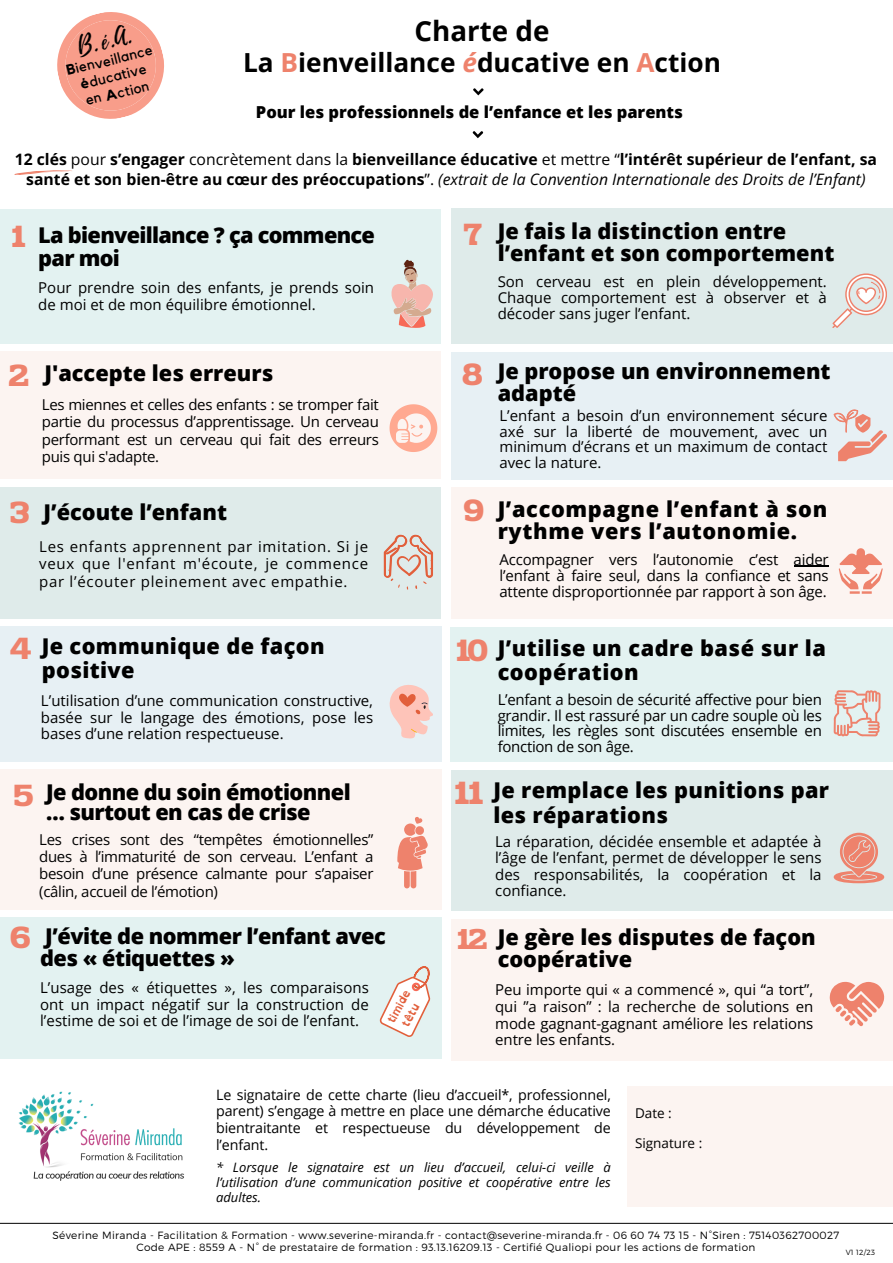
<style>
.page{position:relative;width:893px;height:1263px;background:#fff}
.page>*{position:absolute;margin:0;border:0;box-sizing:border-box;transform-origin:0 0}
.t1{font:35.4px "Prachamati Bo SE";color:#ee826c}
.t2{font:33.9px "Prachamati Bo SE";color:#ee826c}
.t3{font:33.75px "Prachamati Bo SE";color:#ee826c}
.t4{font:31.65px "Prachamati Bo SE";color:#ee826c}
.t5{font:700 27.75px "Open Sans";color:#000}
.t6{font:700 26.25px "Open Sans";color:#000}
.t7{font:23.77px "Playlist Script";color:#000}
.t8{font:800 21.75px/21.9px "Open Sans";color:#000}
.t9{font:800 21.75px/20.9px "Open Sans";letter-spacing:-.025em;color:#000}
.t10{font:800 21.75px/21.9px "Open Sans";letter-spacing:.03em;color:#000}
.t11{font:800 21.75px/24.2px "Open Sans";letter-spacing:.025em;color:#000}
.t12{font:800 21.75px/23.6px "Open Sans";letter-spacing:-.035em;color:#000}
.t13{font:800 16.5px "Open Sans";color:#000}
.t14{font:700 15.75px/20.2px "Open Sans";color:#000;text-align:center}
.t15{font:15px/16.4px "Open Sans";color:#000;text-align:justify}
.t16{font:14.48px "Kollektif";color:#000}
.t17{font:14.25px/16.6px "Open Sans";letter-spacing:-.01em;color:#000;text-align:justify}
.t18{font:13.5px "Open Sans";color:#000}
.t19{font:italic 12.98px/15.2px "Open Sans";color:#000;text-align:justify}
.t20{font:700 11.4px/14.4px "Open Dyslexic";color:#e25f3b}
.t21{font:300 10.5px/11.2px "Montserrat";letter-spacing:.03em;color:#000;text-align:center}
.t22{font:300 7.5px "Montserrat";color:#000}
.s1{color:#f89d8a}
.s2{font-weight:700}
.s3{color:#ee826c}
.s4{font-style:italic;color:#ee826c}
.s5{font-weight:400}
.s6{font-weight:400;font-style:italic}
</style>
<div class="page">
<div style="left:451px;top:627px;width:442px;height:134px;background:#e3f2f1"></div>
<div style="left:451px;top:770px;width:442px;height:140px;background:#dfebea"></div>
<div style="left:451px;top:919px;width:442px;height:141px;background:#fcf4f1"></div>
<svg style="left:829px;top:982px;width:55px;height:44px"></svg>
<div style="left:451px;top:209px;width:442px;height:135px;background:#dfebea"></div>
<div style="left:451px;top:352px;width:442px;height:127px;background:#e7f0f4"></div>
<svg style="left:833px;top:833px;width:51px;height:50px"></svg>
<div style="left:0;top:209px;width:440px;height:135px;background:#e3f2f1"></div>
<div style="left:0;top:769px;width:442px;height:141px;background:#fcf4f1"></div>
<div style="left:0;top:918px;width:442px;height:141px;background:#e3f2f1"></div>
<svg style="left:397px;top:817px;width:31px;height:71px"></svg>
<svg style="left:391px;top:260px;width:42px;height:68px"></svg>
<div style="left:0;top:351px;width:441px;height:128px;background:#fcf4f1"></div>
<div style="left:0;top:487px;width:441px;height:131px;background:#dfebea"></div>
<div style="left:0;top:626px;width:442px;height:135px;background:#e7f0f4"></div>
<svg style="left:389px;top:404px;width:48px;height:48px"></svg>
<svg style="left:390px;top:685px;width:43px;height:53px"></svg>
<div style="left:451px;top:487px;width:442px;height:131px;background:#fcf4f1"></div>
<svg style="left:384px;top:534px;width:49px;height:56px"></svg>
<svg style="left:832px;top:273px;width:55px;height:55px"></svg>
<svg style="left:838px;top:548px;width:45px;height:46px"></svg>
<svg style="left:833px;top:409px;width:54px;height:52px"></svg>
<svg style="left:833px;top:690px;width:47px;height:46px"></svg>
<hr style="left:793px;top:566px;width:35px;height:1px;background:#000">
<div style="left:627px;top:1086px;width:266px;height:120px;background:#fcf4f1"></div>
<img style="left:18px;top:1091px;width:166px;height:90px">
<svg style="left:379px;top:966px;width:51px;height:71px"></svg>
<hr style="left:0;top:1223px;width:893px;height:1px;background:#000">
<svg style="left:14px;top:170px;width:58px;height:5px"></svg>
<svg style="left:473px;top:88px;width:11px;height:7px"></svg>
<svg style="left:472px;top:131px;width:12px;height:7px"></svg>
<svg style="left:57px;top:12px;width:107px;height:107px"></svg>
<p class="t5" style="left:414px;top:11px;width:136px">Charte de</p>
<h5 class="t7" style="left:74px;top:30px;width:57px;rotate:-14deg">B.<span class="s1">C</span>.A.</h5>
<h3 class="t16" style="left:65px;top:64px;width:90px;rotate:-14deg"><span class="s2">B</span>ienveillance</h3>
<p class="t6" style="left:243px;top:44px;width:479px">La <span class="s3">B</span>ienveillance <span class="s4">é</span>ducative en <span class="s3">A</span>ction</p>
<h3 class="t16" style="left:79px;top:78px;width:69px;rotate:-14deg"><span class="s2">é</span>ducative</h3>
<p class="t16" style="left:84px;top:94px;width:66px;rotate:-14deg">en <span class="s2">A</span>ction</p>
<h5 class="t13" style="left:256px;top:101px;width:428px">Pour les professionnels de l’enfance et les parents</h5>
<p class="t14" style="left:15px;top:149px;width:864px">12 clés <span class="s5">pour</span> s’engager <span class="s5">concrètement dans la</span> bienveillance éducative <span class="s5">et mettre “</span>l’intérêt supérieur de l’enfant, sa santé et son bien-être au cœur des préoccupations<span class="s5">”.</span> <span class="s6">(extrait de la Convention Internationale des Droits de l’Enfant)</span></p>
<p class="t3" style="left:12px;top:216px;width:16px">1</p>
<p class="t12" style="left:38px;top:223px;width:338px">La bienveillance ? ça commence par moi</p>
<p class="t15" style="left:38px;top:278px;width:337px;line-height:17.4px">Pour prendre soin des enfants, je prends soin de moi et de mon équilibre émotionnel.</p>
<h5 class="t3" style="left:8px;top:354px;width:23px">2</h5>
<p class="t8" style="left:44px;top:362px;width:230px">J'accepte les erreurs</p>
<h5 class="t15" style="left:42px;top:395px;width:338px;line-height:17.4px">Les miennes et celles des enfants : se tromper fait partie du processus d’apprentissage. Un cerveau performant est un cerveau qui fait des erreurs puis qui s'adapte.</h5>
<p class="t3" style="left:10px;top:492px;width:22px">3</p>
<p class="t8" style="left:44px;top:501px;width:185px">J’écoute l’enfant</p>
<p class="t15" style="left:39px;top:537px;width:330px;line-height:17.4px">Les enfants apprennent par imitation. Si je veux que l'enfant m'écoute, je commence par l’écouter pleinement avec empathie.</p>
<p class="t3" style="left:10px;top:627px;width:23px">4</p>
<p class="t8" style="left:42px;top:634px;width:284px;line-height:23.6px">Je communique de façon positive</p>
<p class="t15" style="left:41px;top:692px;width:334px">L’utilisation d’une communication constructive, basée sur le langage des émotions, pose les bases d’une relation respectueuse.</p>
<h3 class="t9" style="left:46px;top:781px;width:306px">Je donne du soin émotionnel … surtout en cas de crise</h3>
<h5 class="t15" style="left:39px;top:830px;width:336px;line-height:17.4px">Les crises sont des “tempêtes émotionnelles” dues à l’immaturité de son cerveau. L’enfant a besoin d’une présence calmante pour s’apaiser (câlin, accueil de l’émotion)</h5>
<p class="t3" style="left:13px;top:774px;width:22px">5</p>
<h3 class="t3" style="left:10px;top:917px;width:23px">6</h3>
<p class="t9" style="left:40px;top:924px;width:347px;line-height:21.9px">J’évite de nommer l’enfant avec des « étiquettes »</p>
<p class="t15" style="left:40px;top:979px;width:330px">L’usage des « étiquettes », les comparaisons ont un impact négatif sur la construction de l’estime de soi et de l’image de soi de l’enfant.</p>
<h5 class="t20" style="left:384px;top:1019px;width:38px;rotate:-62deg">timide têtu</h5>
<p class="t3" style="left:463px;top:214px;width:21px">7</p>
<p class="t8" style="left:498px;top:219px;width:338px">Je fais la distinction entre l’enfant et son comportement</p>
<p class="t15" style="left:498px;top:273px;width:331px">Son cerveau est en plein développement.<br>Chaque comportement est à observer et à décoder sans juger l’enfant.</p>
<h5 class="t2" style="left:462px;top:353px;width:23px">8</h5>
<h3 class="t2" style="left:463px;top:490px;width:23px">9</h3>
<p class="t8" style="left:498px;top:360px;width:334px">Je propose un environnement adapté</p>
<p class="t15" style="left:499px;top:407px;width:329px;line-height:15.8px">L’enfant a besoin d’un environnement sécure axé sur la liberté de mouvement, avec un minimum d’écrans et un maximum de contact avec la nature.</p>
<h1 class="t10" style="left:498px;top:497px;width:331px">J’accompagne l’enfant à son rythme vers l’autonomie.</h1>
<h5 class="t15" style="left:499px;top:551px;width:331px">Accompagner vers l’autonomie c’est aider l’enfant à faire seul, dans la confiance et sans attente disproportionnée par rapport à son âge.</h5>
<h3 class="t2" style="left:457px;top:629px;width:33px">10</h3>
<p class="t11" style="left:498px;top:636px;width:330px">J’utilise un cadre basé sur la coopération</p>
<h5 class="t1" style="left:455px;top:771px;width:30px">11</h5>
<p class="t15" style="left:498px;top:691px;width:326px;line-height:15.8px">L’enfant a besoin de sécurité affective pour bien grandir. Il est rassuré par un cadre souple où les limites, les règles sont discutées ensemble en fonction de son âge.</p>
<h3 class="t8" style="left:493px;top:777px;width:337px;line-height:24.8px">Je remplace les punitions par les réparations</h3>
<p class="t15" style="left:495px;top:833px;width:328px">La réparation, décidée ensemble et adaptée à l’âge de l’enfant, permet de développer le sens des responsabilités, la coopération et la confiance.</p>
<p class="t4" style="left:457px;top:919px;width:32px">12</p>
<h4 class="t8" style="left:498px;top:926px;width:319px">Je gère les disputes de façon coopérative</h4>
<h2 class="t15" style="left:495px;top:980px;width:319px;line-height:16.9px">Peu importe qui « a commencé », qui “a tort”, qui ”a raison” : la recherche de solutions en mode gagnant-gagnant améliore les relations entre les enfants.</h2>
<h3 class="t17" style="left:216px;top:1086px;width:396px">Le signataire de cette charte (lieu d’accueil*, professionnel, parent) s’engage à mettre en place une démarche éducative bientraitante et respectueuse du développement de l’enfant.</h3>
<p class="t19" style="left:216px;top:1159px;width:396px">* Lorsque le signataire est un lieu d’accueil, celui-ci veille à l’utilisation d’une communication positive et coopérative entre les adultes.</p>
<h3 class="t18" style="left:635px;top:1104px;width:38px">Date :</h3>
<p class="t18" style="left:635px;top:1133px;width:69px">Signature :</p>
<p class="t21" style="left:52px;top:1229px;width:788px">Séverine Miranda - Facilitation &amp; Formation - www.severine-miranda.fr - contact@severine-miranda.fr - 06 60 74 73 15 - N°Siren : 75140362700027<br>Code APE : 8559 A - N° de prestataire de formation : 93.13.16209.13 - Certifié Qualiopi pour les actions de formation</p>
<h3 class="t22" style="left:845px;top:1247px;width:31px">V1 12/23</h3>
</div>
